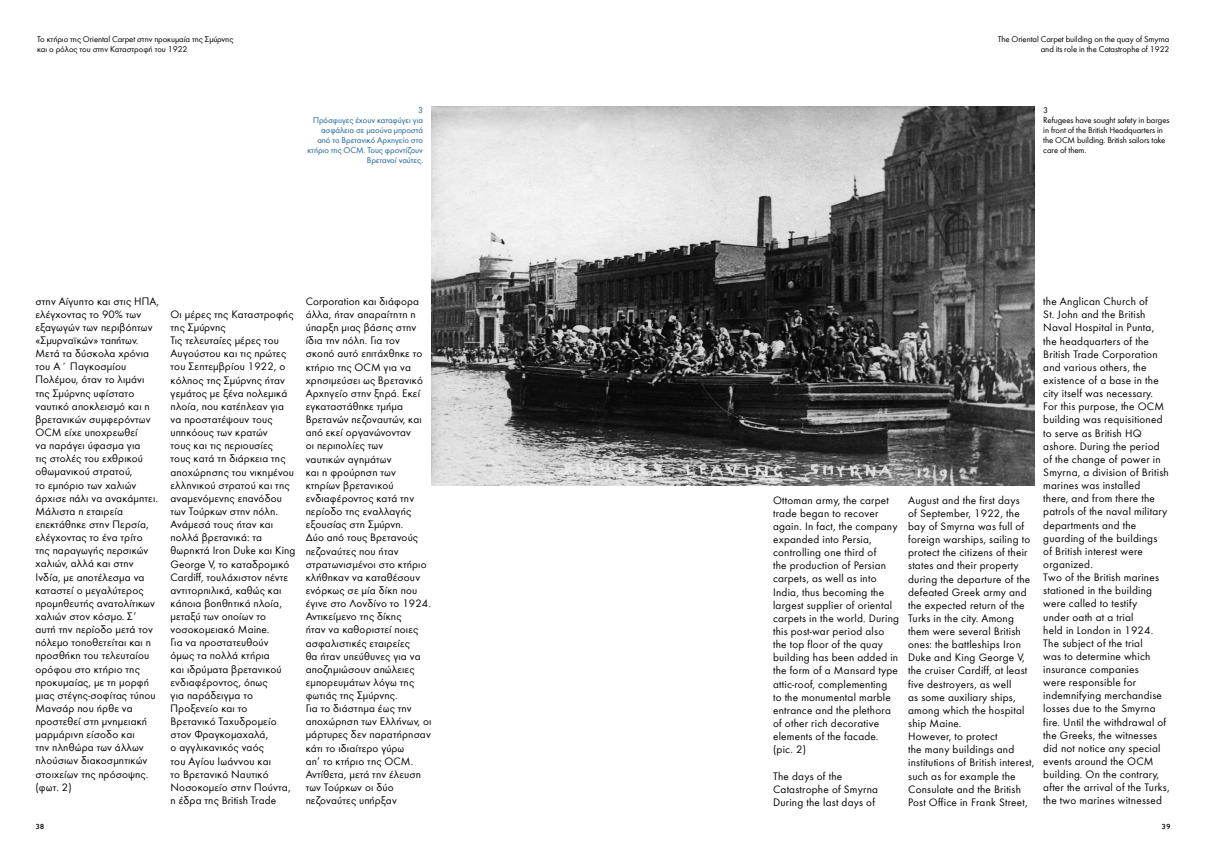
<style>
.page{position:relative;width:1205px;height:851px;background:#fff}
.page>*{position:absolute;margin:0;border:0;box-sizing:border-box;transform-origin:0 0}
.t1{font:11.25px/13.1px "Futura Greek";letter-spacing:.01em;color:#000}
.t2{font:8.75px/10px "Futura Greek";letter-spacing:-.01em;color:#000}
.t3{font:8.75px/10px "Futura Greek";letter-spacing:-.01em;color:#1e6398;text-align:right}
.t4{font:500 7.5px "PF Textbook";color:#000}
</style>
<div class="page">
<img style="left:432px;top:106px;width:602px;height:379px">
<p class="t2" style="left:37px;top:34px;width:198px">Το κτήριο της Oriental Carpet στην προκυμαία της Σμύρνης και ο ρόλος του στην Καταστροφή του 1922</p>
<p class="t2" style="left:998px;top:34px;width:173px;text-align:right">The Oriental Carpet building on the quay of Smyrna and its role in the Catastrophe of 1922</p>
<p class="t3" style="left:307px;top:105px;width:117px">3<br>Πρόσφυγες έχουν καταφύγει για ασφάλεια σε μαούνα μπροστά από το Βρετανικό Αρχηγείο στο κτήριο της OCM. Τους φροντίζουν<br>Βρετανοί ναύτες.</p>
<p class="t2" style="left:1043px;top:105px;width:128px">3<br>Refugees have sought safety in barges in front of the British Headquarters in the OCM building. British sailors take care of them.</p>
<p class="t1" style="left:35px;top:294px;width:125px">στην Αίγυπτο και στις ΗΠΑ, ελέγχοντας το 90% των εξαγωγών των περιβόητων «Σμυρναϊκών» ταπήτων.<br>Μετά τα δύσκολα χρόνια του Α΄ Παγκοσμίου<br>Πολέμου, όταν το λιμάνι της Σμύρνης υφίστατο ναυτικό αποκλεισμό και η βρετανικών συμφερόντων<br>OCM είχε υποχρεωθεί<br>να παράγει ύφασμα για<br>τις στολές του εχθρικού οθωμανικού στρατού,<br>το εμπόριο των χαλιών άρχισε πάλι να ανακάμπτει.<br>Μάλιστα η εταιρεία επεκτάθηκε στην Περσία, ελέγχοντας το ένα τρίτο της παραγωγής περσικών χαλιών, αλλά και στην<br>Ινδία, με αποτέλεσμα να καταστεί ο μεγαλύτερος προμηθευτής ανατολίτικων χαλιών στον κόσμο. Σ’ αυτή την περίοδο μετά τον πόλεμο τοποθετείται και η προσθήκη του τελευταίου ορόφου στο κτήριο της προκυμαίας, με τη μορφή μιας στέγης-σοφίτας τύπου<br>Μανσάρ που ήρθε να προστεθεί στη μνημειακή μαρμάρινη είσοδο και<br>την πληθώρα των άλλων πλούσιων διακοσμητικών στοιχείων της πρόσοψης. (φωτ. 2)</p>
<p class="t1" style="left:171px;top:308px;width:126px">Οι μέρες της Καταστροφής της Σμύρνης<br>Τις τελευταίες μέρες του<br>Αυγούστου και τις πρώτες του Σεπτεμβρίου 1922, ο κόλπος της Σμύρνης ήταν γεμάτος με ξένα πολεμικά πλοία, που κατέπλεαν για να προστατέψουν τους υπηκόους των κρατών<br>τους και τις περιουσίες τους κατά τη διάρκεια της αποχώρησης του νικημένου ελληνικού στρατού και της αναμενόμενης επανόδου των Τούρκων στην πόλη.<br>Ανάμεσά τους ήταν και πολλά βρετανικά: τα θωρηκτά Iron Duke και King<br>George V, το καταδρομικό<br>Cardiff, τουλάχιστον πέντε αντιτορπιλικά, καθώς και κάποια βοηθητικά πλοία, μεταξύ των οποίων το νοσοκομειακό Maine.<br>Για να προστατευθούν<br>όμως τα πολλά κτήρια<br>και ιδρύματα βρετανικού ενδιαφέροντος, όπως<br>για παράδειγμα το<br>Προξενείο και το<br>Βρετανικό Ταχυδρομείο στον Φραγκομαχαλά,<br>ο αγγλικανικός ναός<br>του Αγίου Ιωάννου και<br>το Βρετανικό Ναυτικό<br>Νοσοκομείο στην Πούντα, η έδρα της British Trade</p>
<p class="t1" style="left:306px;top:295px;width:127px">Corporation και διάφορα άλλα, ήταν απαραίτητη η ύπαρξη μιας βάσης στην ίδια την πόλη. Για τον σκοπό αυτό επιτάχθηκε το κτήριο της OCM για να χρησιμεύσει ως Βρετανικό<br>Αρχηγείο στην ξηρά. Εκεί εγκαταστάθηκε τμήμα<br>Βρετανών πεζοναυτών, και από εκεί οργανώνονταν<br>οι περιπολίες των<br>ναυτικών αγημάτων<br>και η φρούρηση των κτηρίων βρετανικού ενδιαφέροντος κατά την περίοδο της εναλλαγής εξουσίας στη Σμύρνη.<br>Δύο από τους Βρετανούς πεζοναύτες που ήταν στρατωνισμένοι στο κτήριο κλήθηκαν να καταθέσουν ενόρκως σε μία δίκη που έγινε στο Λονδίνο το 1924.<br>Αντικείμενο της δίκης<br>ήταν να καθοριστεί ποιες ασφαλιστικές εταιρείες<br>θα ήταν υπεύθυνες για να αποζημιώσουν απώλειες εμπορευμάτων λόγω της φωτιάς της Σμύρνης.<br>Για το διάστημα έως την αποχώρηση των Ελλήνων, οι μάρτυρες δεν παρατήρησαν κάτι το ιδιαίτερο γύρω<br>απ’ το κτήριο της OCM.<br>Αντίθετα, μετά την έλευση των Τούρκων οι δύο πεζοναύτες υπήρξαν</p>
<p class="t1" style="left:773px;top:493px;width:128px">Ottoman army, the carpet trade began to recover again. In fact, the company expanded into Persia, controlling one third of<br>the production of Persian carpets, as well as into<br>India, thus becoming the largest supplier of oriental carpets in the world. During this post-war period also the top floor of the quay building has been added in the form of a Mansard type attic-roof, complementing<br>to the monumental marble entrance and the plethora of other rich decorative elements of the facade. (pic. 2)</p>
<p class="t1" style="left:773px;top:769px;width:107px">The days of the<br>Catastrophe of Smyrna<br>During the last days of</p>
<p class="t1" style="left:908px;top:493px;width:128px">August and the first days<br>of September, 1922, the bay of Smyrna was full of foreign warships, sailing to protect the citizens of their states and their property during the departure of the defeated Greek army and the expected return of the<br>Turks in the city. Among them were several British ones: the battleships Iron<br>Duke and King George V, the cruiser Cardiff, at least five destroyers, as well<br>as some auxiliary ships, among which the hospital ship Maine.<br>However, to protect<br>the many buildings and institutions of British interest, such as for example the<br>Consulate and the British<br>Post Office in Frank Street,</p>
<p class="t1" style="left:1043px;top:295px;width:128px">the Anglican Church of<br>St. John and the British<br>Naval Hospital in Punta, the headquarters of the<br>British Trade Corporation and various others, the existence of a base in the city itself was necessary.<br>For this purpose, the OCM building was requisitioned to serve as British HQ ashore. During the period of the change of power in<br>Smyrna, a division of British marines was installed<br>there, and from there the patrols of the naval military departments and the guarding of the buildings<br>of British interest were organized.<br>Two of the British marines stationed in the building were called to testify<br>under oath at a trial<br>held in London in 1924.<br>The subject of the trial<br>was to determine which insurance companies<br>were responsible for indemnifying merchandise losses due to the Smyrna fire. Until the withdrawal of the Greeks, the witnesses did not notice any special events around the OCM building. On the contrary, after the arrival of the Turks, the two marines witnessed</p>
<p class="t4" style="left:35px;top:822px;width:11px">38</p>
<p class="t4" style="left:1161px;top:822px;width:11px">39</p>
</div>
